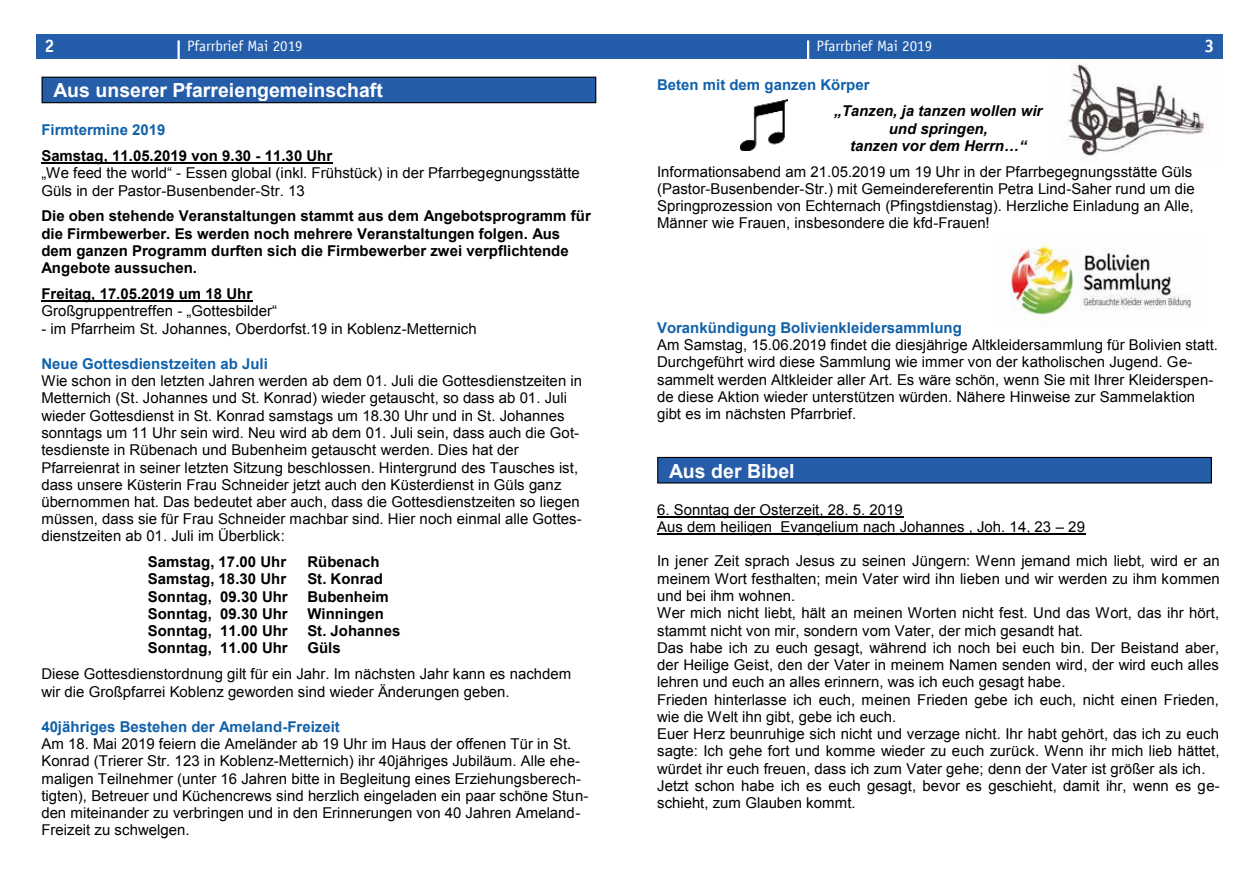
<style>
.page{position:relative;width:1259px;height:893px;background:#fff}
.page>*{position:absolute;margin:0;border:0;box-sizing:border-box;transform-origin:0 0}
.t1{font:700 19.5px "Arial";color:#fff}
.t2{font:700 18px "Officina Sans";color:#fff}
.t3{font:15px/17.2px "Arial";color:#000}
.t4{font:700 15px/17.2px "Arial";color:#000}
.t5{font:700 15px "Arial";color:#1061ab}
.t6{font:italic 700 15px/17.2px "Arial";color:#000;text-align:center}
.t7{font:15px "Officina Sans";color:#fff}
</style>
<div class="page">
<div style="left:629px;top:34px;width:593px;height:24px;background:#245eaa"></div>
<div style="left:36px;top:34px;width:593px;height:24px;background:#245eaa"></div>
<hr style="left:177px;top:40px;width:3px;height:24px;background:#fff">
<hr style="left:807px;top:40px;width:2px;height:24px;background:#fff">
<hr style="left:41px;top:162px;width:291px;height:2px;background:#000">
<hr style="left:41px;top:300px;width:211px;height:2px;background:#000">
<hr style="left:657px;top:516px;width:246px;height:1px;background:#000">
<hr style="left:657px;top:534px;width:428px;height:1px;background:#000">
<div style="left:42px;top:77px;width:554px;height:26px;background:#255da9"></div>
<div style="left:41px;top:77px;width:555px;height:26px;border:1px solid #000"></div>
<div style="left:658px;top:457px;width:553px;height:26px;background:#255da9"></div>
<div style="left:657px;top:457px;width:555px;height:26px;border:1px solid #000"></div>
<img style="left:1063px;top:62px;width:146px;height:99px">
<img style="left:740px;top:99px;width:47px;height:52px">
<img style="left:1011px;top:234px;width:180px;height:89px">
<p class="t2" style="left:45px;top:35px;width:12px">2</p>
<p class="t7" style="left:187px;top:37px;width:117px">Pfarrbrief Mai 2019</p>
<p class="t7" style="left:816px;top:37px;width:117px">Pfarrbrief Mai 2019</p>
<p class="t2" style="left:1204px;top:35px;width:12px">3</p>
<h1 class="t1" style="left:53px;top:77px;width:331px">Aus unserer Pfarreiengemeinschaft</h1>
<p class="t5" style="left:41px;top:120px;width:126px">Firmtermine 2019</p>
<p class="t4" style="left:41px;top:147px;width:292px">Samstag, 11.05.2019 von 9.30 - 11.30 Uhr</p>
<p class="t3" style="left:41px;top:165px;width:540px">„We feed the world“ - Essen global (inkl. Frühstück) in der Pfarrbegegnungsstätte<br>Güls in der Pastor-Busenbender-Str. 13</p>
<p class="t4" style="left:41px;top:208px;width:551px">Die oben stehende Veranstaltungen stammt aus dem Angebotsprogramm für die Firmbewerber. Es werden noch mehrere Veranstaltungen folgen. Aus dem ganzen Programm durften sich die Firmbewerber zwei verpflichtende Angebote aussuchen.</p>
<p class="t4" style="left:41px;top:285px;width:212px">Freitag, 17.05.2019 um 18 Uhr</p>
<p class="t3" style="left:41px;top:303px;width:237px">Großgruppentreffen - „Gottesbilder“</p>
<p class="t3" style="left:41px;top:320px;width:437px">- im Pfarrheim St. Johannes, Oberdorfst.19 in Koblenz-Metternich</p>
<p class="t5" style="left:41px;top:354px;width:228px">Neue Gottesdienstzeiten ab Juli</p>
<p class="t3" style="left:41px;top:372px;width:542px">Wie schon in den letzten Jahren werden ab dem 01. Juli die Gottesdienstzeiten in Metternich (St. Johannes und St. Konrad) wieder getauscht, so dass ab 01. Juli wieder Gottesdienst in St. Konrad samstags um 18.30 Uhr und in St. Johannes sonntags um 11 Uhr sein wird. Neu wird ab dem 01. Juli sein, dass auch die Got&shy;tesdienste in Rübenach und Bubenheim getauscht werden. Dies hat der Pfarreienrat in seiner letzten Sitzung beschlossen. Hintergrund des Tausches ist, dass unsere Küsterin Frau Schneider jetzt auch den Küsterdienst in Güls ganz übernommen hat. Das bedeutet aber auch, dass die Gottesdienstzeiten so liegen müssen, dass sie für Frau Schneider machbar sind. Hier noch einmal alle Gottes&shy;dienstzeiten ab 01. Juli im Überblick:</p>
<p class="t4" style="left:148px;top:554px;width:140px">Samstag, 17.00 Uhr</p>
<p class="t4" style="left:307px;top:554px;width:74px">Rübenach</p>
<p class="t4" style="left:148px;top:571px;width:140px">Samstag, 18.30 Uhr</p>
<p class="t4" style="left:307px;top:571px;width:77px">St. Konrad</p>
<p class="t4" style="left:148px;top:588px;width:141px">Sonntag, 09.30 Uhr</p>
<p class="t4" style="left:307px;top:588px;width:83px">Bubenheim</p>
<p class="t4" style="left:148px;top:605px;width:141px">Sonntag, 09.30 Uhr</p>
<p class="t4" style="left:307px;top:605px;width:78px">Winningen</p>
<p class="t4" style="left:148px;top:623px;width:141px">Sonntag, 11.00 Uhr</p>
<p class="t4" style="left:307px;top:623px;width:95px">St. Johannes</p>
<p class="t4" style="left:148px;top:640px;width:141px">Sonntag, 11.00 Uhr</p>
<p class="t4" style="left:307px;top:640px;width:35px">Güls</p>
<p class="t3" style="left:41px;top:666px;width:531px">Diese Gottesdienstordnung gilt für ein Jahr. Im nächsten Jahr kann es nachdem wir die Großpfarrei Koblenz geworden sind wieder Änderungen geben.</p>
<p class="t5" style="left:41px;top:717px;width:300px">40jähriges Bestehen der Ameland-Freizeit</p>
<p class="t3" style="left:41px;top:735px;width:549px">Am 18. Mai 2019 feiern die Ameländer ab 19 Uhr im Haus der offenen Tür in St.<br>Konrad (Trierer Str. 123 in Koblenz-Metternich) ihr 40jähriges Jubiläum. Alle ehe&shy;maligen Teilnehmer (unter 16 Jahren bitte in Begleitung eines Erziehungsberech&shy;tigten), Betreuer und Küchencrews sind herzlich eingeladen ein paar schöne Stun&shy;den miteinander zu verbringen und in den Erinnerungen von 40 Jahren Ameland-Freizeit zu schwelgen.</p>
<p class="t5" style="left:657px;top:75px;width:214px">Beten mit dem ganzen Körper</p>
<p class="t6" style="left:834px;top:103px;width:210px">„Tanzen, ja tanzen wollen wir und springen,<br>tanzen vor dem Herrn…“</p>
<p class="t3" style="left:657px;top:163px;width:539px">Informationsabend am 21.05.2019 um 19 Uhr in der Pfarrbegegnungsstätte Güls (Pastor-Busenbender-Str.) mit Gemeindereferentin Petra Lind-Saher rund um die Springprozession von Echternach (Pfingstdienstag). Herzliche Einladung an Alle, Männer wie Frauen, insbesondere die kfd-Frauen!</p>
<p class="t5" style="left:657px;top:317px;width:306px">Vorankündigung Bolivienkleidersammlung</p>
<p class="t3" style="left:657px;top:336px;width:562px">Am Samstag, 15.06.2019 findet die diesjährige Altkleidersammlung für Bolivien statt.<br>Durchgeführt wird diese Sammlung wie immer von der katholischen Jugend. Ge&shy;sammelt werden Altkleider aller Art. Es wäre schön, wenn Sie mit Ihrer Kleiderspen&shy;de diese Aktion wieder unterstützen würden. Nähere Hinweise zur Sammelaktion gibt es im nächsten Pfarrbrief.</p>
<h1 class="t1" style="left:669px;top:458px;width:127px">Aus der Bibel</h1>
<p class="t3" style="left:657px;top:501px;width:429px">6. Sonntag der Osterzeit, 28. 5. 2019<br>Aus dem heiligen Evangelium nach Johannes , Joh. 14, 23 – 29</p>
<p class="t3" style="left:657px;top:553px;width:564px">In jener Zeit sprach Jesus zu seinen Jüngern: Wenn jemand mich liebt, wird er an meinem Wort festhalten; mein Vater wird ihn lieben und wir werden zu ihm kommen und bei ihm wohnen.<br>Wer mich nicht liebt, hält an meinen Worten nicht fest. Und das Wort, das ihr hört, stammt nicht von mir, sondern vom Vater, der mich gesandt hat.<br>Das habe ich zu euch gesagt, während ich noch bei euch bin. Der Beistand aber, der Heilige Geist, den der Vater in meinem Namen senden wird, der wird euch alles lehren und euch an alles erinnern, was ich euch gesagt habe.<br>Frieden hinterlasse ich euch, meinen Frieden gebe ich euch, nicht einen Frieden, wie die Welt ihn gibt, gebe ich euch.<br>Euer Herz beunruhige sich nicht und verzage nicht. Ihr habt gehört, das ich zu euch sagte: Ich gehe fort und komme wieder zu euch zurück. Wenn ihr mich lieb hättet, würdet ihr euch freuen, dass ich zum Vater gehe; denn der Vater ist größer als ich.<br>Jetzt schon habe ich es euch gesagt, bevor es geschieht, damit ihr, wenn es ge&shy;schieht, zum Glauben kommt.</p>
</div>
